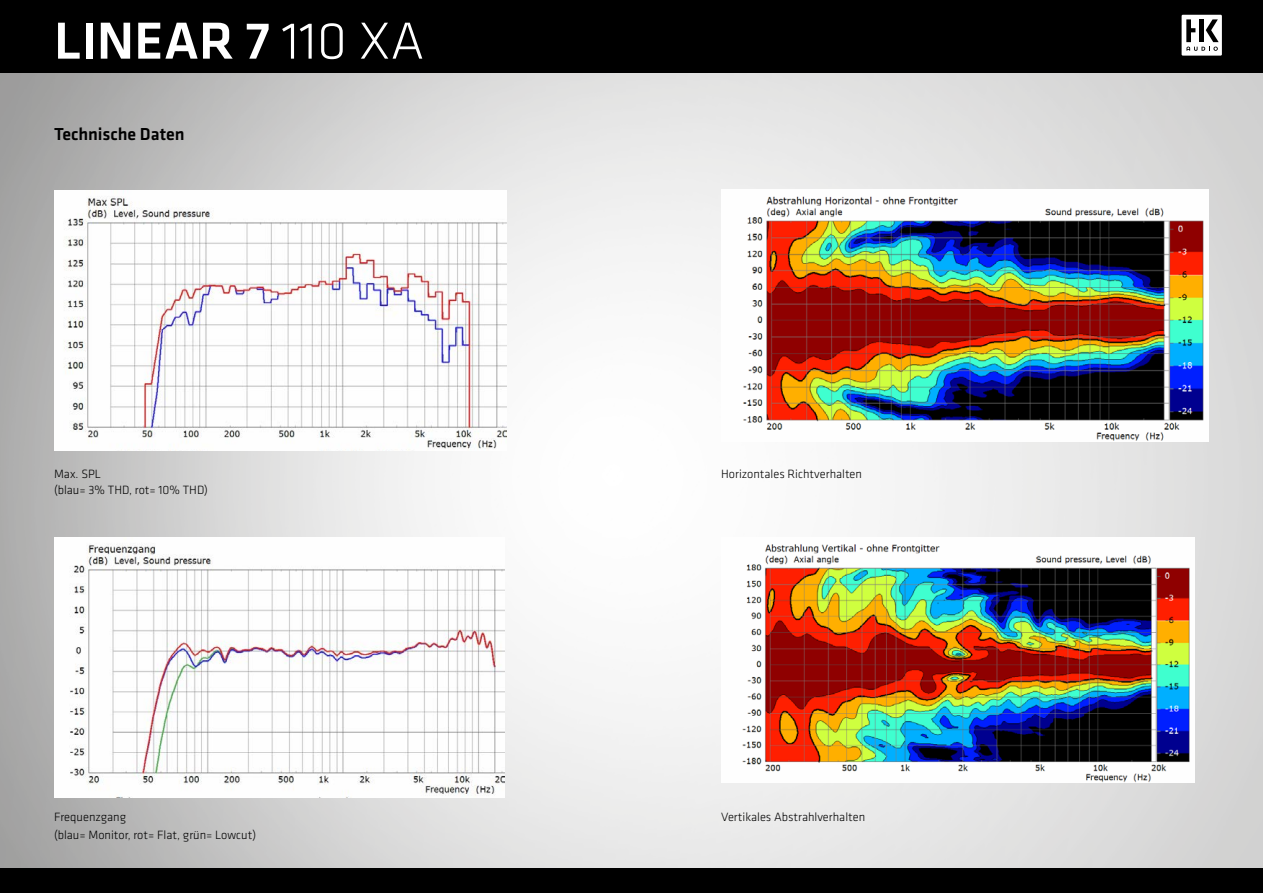
<style>
.page{position:relative;width:1263px;height:893px;background:#fff}
.page>*{position:absolute;margin:0;border:0;box-sizing:border-box;transform-origin:0 0}
.t1{font:500 54px "Klavika";color:#fff}
.t2{font:500 18px "Klavika";letter-spacing:-.005em;color:#000}
.t3{font:300 12.45px/17.9px "Klavika";color:#000}
.s1{font-weight:300}
</style>
<div class="page">
<img style="left:0;top:72px;width:1263px;height:796px">
<div style="left:0;top:868px;width:1263px;height:25px;background:#000"></div>
<div style="left:0;top:0;width:1263px;height:72px;background:#000"></div>
<div style="left:1181px;top:15px;width:41px;height:41px;background:#fff"></div>
<svg style="left:1186px;top:19px;width:33px;height:32px"></svg>
<hr style="left:1199px;top:19px;width:4px;height:23px;background:#000">
<img style="left:54px;top:190px;width:452px;height:261px">
<img style="left:54px;top:537px;width:450px;height:260px">
<img style="left:721px;top:538px;width:474px;height:244px">
<img style="left:721px;top:190px;width:488px;height:252px">
<h1 class="t1" style="left:54px;top:4px;width:372px">LINEAR 7 <span class="s1">110 XA</span></h1>
<h2 class="t2" style="left:54px;top:122px;width:132px">Technische Daten</h2>
<p class="t3" style="left:54px;top:465px;width:49px">Max. SPL</p>
<p class="t3" style="left:721px;top:465px;width:142px">Horizontales Richtverhalten</p>
<p class="t3" style="left:54px;top:481px;width:155px">(blau= 3% THD, rot= 10% THD)</p>
<p class="t3" style="left:54px;top:808px;width:204px">Frequenzgang<br>(blau= Monitor, rot= Flat, grün= Lowcut)</p>
<p class="t3" style="left:721px;top:808px;width:146px">Vertikales Abstrahlverhalten</p>
</div>
